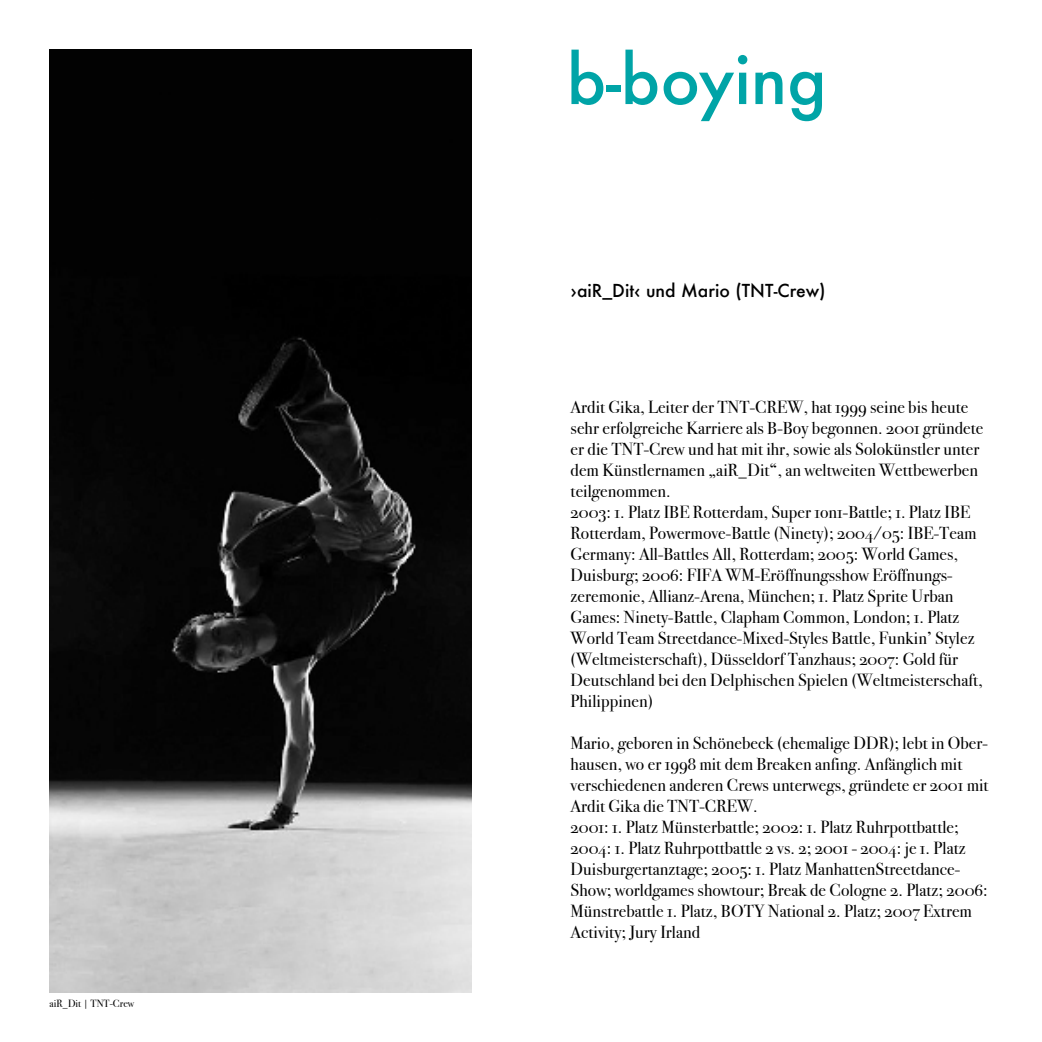
<style>
.page{position:relative;width:1042px;height:1042px;background:#fff}
.page>*{position:absolute;margin:0;border:0;box-sizing:border-box;transform-origin:0 0}
.t1{font:500 65.98px "Futura";color:#00a4a7}
.t2{font:17.5px/21px "Bodoni Svty Two OSITCTT Book";letter-spacing:.005em;color:#000}
.t3{font:500 17.5px "Futura";color:#000}
.t4{font:10.5px "Bodoni Svty Two OSITCTT Book";color:#000}
</style>
<div class="page">
<img style="left:50px;top:50px;width:421px;height:942px">
<p class="t4" style="left:50px;top:997px;width:86px">aiR_Dit | TNT-Crew</p>
<h1 class="t1" style="left:567px;top:34px;width:261px">b-boying</h1>
<p class="t3" style="left:570px;top:279px;width:256px">›aiR_Dit‹ und Mario (TNT-Crew)</p>
<p class="t2" style="left:570px;top:397px;width:414px">Ardit Gika, Leiter der TNT-CREW, hat 1999 seine bis heute sehr erfolgreiche Karriere als B-Boy begonnen. 2001 gründete er die TNT-Crew und hat mit ihr, sowie als Solokünstler unter dem Künstlernamen „aiR_Dit“, an weltweiten Wettbewerben teilgenommen.<br>2003: 1. Platz IBE Rotterdam, Super 1on1-Battle; 1. Platz IBE Rotterdam, Powermove-Battle (Ninety); 2004/05: IBE-Team Germany: All-Battles All, Rotterdam; 2005: World Games, Duisburg; 2006: FIFA WM-Eröffnungsshow Eröffnungs&shy;zeremonie, Allianz-Arena, München; 1. Platz Sprite Urban Games: Ninety-Battle, Clapham Common, London; 1. Platz World Team Streetdance-Mixed-Styles Battle, Funkin’ Stylez (Weltmeisterschaft), Düsseldorf Tanzhaus; 2007: Gold für Deutschland bei den Delphischen Spielen (Weltmeisterschaft, Philippinen)</p>
<p class="t2" style="left:570px;top:733px;width:419px">Mario, geboren in Schönebeck (ehemalige DDR); lebt in Ober&shy;hausen, wo er 1998 mit dem Breaken anfing. Anfänglich mit verschiedenen anderen Crews unterwegs, gründete er 2001 mit Ardit Gika die TNT-CREW.<br>2001: 1. Platz Münsterbattle; 2002: 1. Platz Ruhrpottbattle; 2004: 1. Platz Ruhrpottbattle 2 vs. 2; 2001 - 2004: je 1. Platz Duisburgertanztage; 2005: 1. Platz ManhattenStreetdance-Show; worldgames showtour; Break de Cologne 2. Platz; 2006:<br>Münstrebattle 1. Platz, BOTY National 2. Platz; 2007 Extrem Activity; Jury Irland</p>
</div>
